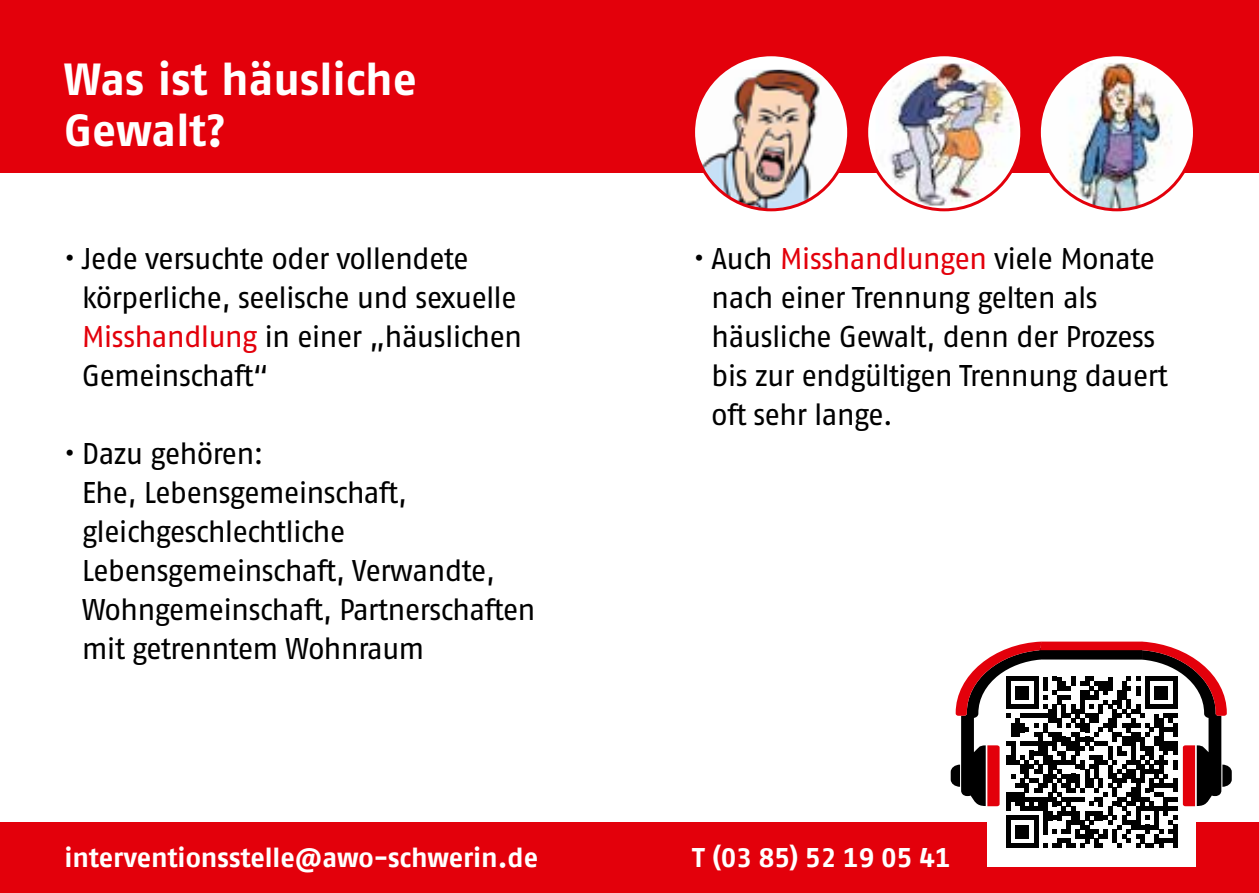
<style>
.page{position:relative;width:1259px;height:893px;background:#fff}
.page>*{position:absolute;margin:0;border:0;box-sizing:border-box;transform-origin:0 0}
.t1{font:700 45px/51px "Fago No";color:#fff}
.t2{font:30px/39px "Fago No";letter-spacing:-.035em;color:#000}
.t3{font:700 27px "AWO Fago Office";color:#fff}
.s1{color:#e3000b}
</style>
<div class="page">
<div style="left:0;top:0;width:1259px;height:172px;background:#e3000b"></div>
<div style="left:0;top:823px;width:1259px;height:70px;background:#e3000b"></div>
<svg style="left:693px;top:55px;width:155px;height:155px"></svg>
<img style="left:693px;top:70px;width:149px;height:140px">
<div style="left:692px;top:53px;width:158px;height:158px;border:3px solid #e3000b;border-radius:50%"></div>
<svg style="left:866px;top:55px;width:155px;height:155px"></svg>
<img style="left:875px;top:64px;width:142px;height:142px">
<div style="left:865px;top:53px;width:158px;height:158px;border:3px solid #e3000b;border-radius:50%"></div>
<img style="left:1039px;top:63px;width:155px;height:147px">
<div style="left:1038px;top:53px;width:158px;height:158px;border:3px solid #e3000b;border-radius:50%"></div>
<div style="left:987px;top:658px;width:209px;height:208px;background:#fff"></div>
<svg style="left:950px;top:642px;width:281px;height:206px"></svg>
<div style="left:1040px;top:642px;width:102px;height:8px;background:#e3000b"></div>
<h1 class="t1" style="left:64px;top:53px;width:354px">Was ist häusliche<br>Gewalt?</h1>
<p class="t2" style="left:82px;top:238px;width:442px;text-indent:-18px">• Jede versuchte oder vollendete körperliche, seelische und sexuelle<br><span class="s1">Misshandlung</span> in einer „häuslichen<br>Gemeinschaft“</p>
<p class="t2" style="left:82px;top:433px;width:455px;text-indent:-18px">• Dazu gehören:<br>Ehe, Lebensgemeinschaft, gleichgeschlechtliche<br>Lebensgemeinschaft, Verwandte,<br>Wohngemeinschaft, Partnerschaften mit getrenntem Wohnraum</p>
<p class="t2" style="left:711px;top:238px;width:458px;text-indent:-18px">• Auch <span class="s1">Misshandlungen</span> viele Monate nach einer Trennung gelten als häusliche Gewalt, denn der Prozess bis zur endgültigen Trennung dauert oft sehr lange.</p>
<p class="t3" style="left:65px;top:842px;width:475px">interventionsstelle@awo-schwerin.de</p>
<p class="t3" style="left:692px;top:842px;width:260px">T (03 85) 52 19 05 41</p>
</div>
